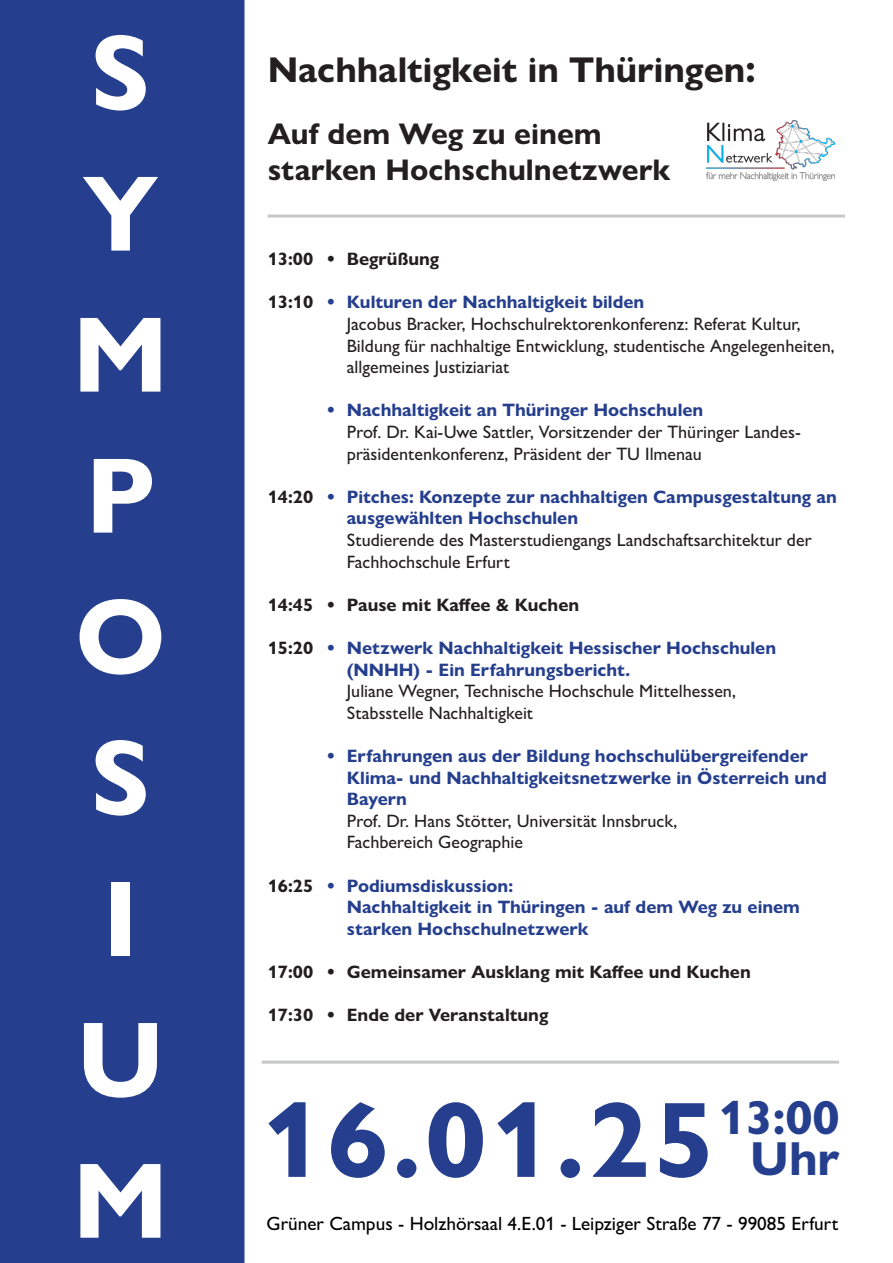
<style>
.page{position:relative;width:893px;height:1263px;background:#fff}
.page>*{position:absolute;margin:0;border:0;box-sizing:border-box;transform-origin:0 0}
.t1{font:700 108px "Gill Sans Nova";color:#fff}
.t2{font:700 108px "Gill Sans Nova";color:#253f8e}
.t3{font:700 48px "Gill Sans Nova";color:#253f8e}
.t4{font:700 36px "Gill Sans Nova";color:#231f20}
.t5{font:700 30px "Gill Sans Nova";color:#231f20}
.t6{font:500 19.2px "Gill Sans Nova";color:#000001}
.t7{font:500 18px/21.6px "Gill Sans Nova";color:#231f20}
.t8{font:700 18px/21.6px "Gill Sans Nova";color:#253f8e}
.t9{font:700 18px "Gill Sans Nova";color:#231f20}
.t10{font:800 18px "Gill Sans Nova";color:#253f8e}
.t11{font:800 18px "Gill Sans Nova";color:#231f20}
.s1{font-size:39px}
</style>
<div class="page">
<div style="left:1px;top:1px;width:243px;height:1261px;background:#253f8e"></div>
<div style="left:0;top:0;width:244px;height:1263px;border:2px solid #253f8e"></div>
<img style="left:707px;top:120px;width:127px;height:60px">
<hr style="left:268px;top:215px;width:577px;height:3px;background:#c6c8c7">
<hr style="left:262px;top:1061px;width:577px;height:3px;background:#c6c8c7">
<p class="t1" style="left:90px;top:6px;width:62px">S</p>
<p class="t1" style="left:83px;top:147px;width:77px">Y</p>
<p class="t1" style="left:73px;top:288px;width:97px">M</p>
<p class="t1" style="left:86px;top:429px;width:71px">P</p>
<p class="t1" style="left:75px;top:570px;width:93px">O</p>
<p class="t1" style="left:90px;top:711px;width:62px">S</p>
<p class="t1" style="left:103px;top:852px;width:36px">I</p>
<p class="t1" style="left:77px;top:993px;width:89px">U</p>
<p class="t1" style="left:73px;top:1134px;width:97px">M</p>
<p class="t4" style="left:268px;top:48px;width:489px">Nachhaltigkeit in Thüringen<span class="s1">:</span></p>
<p class="t5" style="left:268px;top:115px;width:335px">Auf dem Weg zu einem</p>
<p class="t5" style="left:268px;top:151px;width:404px">starken Hochschulnetzwerk</p>
<p class="t9" style="left:268px;top:248px;width:47px">13:00</p>
<p class="t9" style="left:268px;top:291px;width:47px">13:10</p>
<p class="t9" style="left:268px;top:485px;width:47px">14:20</p>
<p class="t9" style="left:268px;top:593px;width:47px">14:45</p>
<p class="t9" style="left:268px;top:637px;width:47px">15:20</p>
<p class="t9" style="left:268px;top:874px;width:47px">16:25</p>
<p class="t9" style="left:268px;top:961px;width:47px">17:00</p>
<p class="t9" style="left:268px;top:1004px;width:47px">17:30</p>
<p class="t11" style="left:327px;top:245px;width:10px">•</p>
<p class="t10" style="left:327px;top:288px;width:10px">•</p>
<p class="t10" style="left:327px;top:396px;width:10px">•</p>
<p class="t10" style="left:327px;top:482px;width:10px">•</p>
<p class="t11" style="left:327px;top:590px;width:10px">•</p>
<p class="t10" style="left:327px;top:633px;width:10px">•</p>
<p class="t10" style="left:327px;top:741px;width:10px">•</p>
<p class="t10" style="left:327px;top:871px;width:10px">•</p>
<p class="t11" style="left:327px;top:957px;width:10px">•</p>
<p class="t11" style="left:327px;top:1001px;width:10px">•</p>
<p class="t9" style="left:347px;top:248px;width:94px">Begrüßung</p>
<p class="t8" style="left:347px;top:291px;width:299px">Kulturen der Nachhaltigkeit bilden</p>
<p class="t7" style="left:347px;top:313px;width:489px">Jacobus Bracker, Hochschulrektorenkonferenz: Referat Kultur,<br>Bildung für nachhaltige Entwicklung, studentische Angelegenheiten, allgemeines Justiziariat</p>
<p class="t8" style="left:347px;top:399px;width:358px">Nachhaltigkeit an Thüringer Hochschulen</p>
<p class="t7" style="left:347px;top:421px;width:455px">Prof. Dr. Kai-Uwe Sattler, Vorsitzender der Thüringer Landes-</p>
<p class="t7" style="left:347px;top:442px;width:357px">präsidentenkonferenz, Präsident der TU Ilmenau</p>
<p class="t8" style="left:347px;top:486px;width:492px">Pitches: Konzepte zur nachhaltigen Campusgestaltung an ausgewählten Hochschulen</p>
<p class="t7" style="left:347px;top:529px;width:466px">Studierende des Masterstudiengangs Landschaftsarchitektur der<br>Fachhochschule Erfurt</p>
<p class="t9" style="left:347px;top:593px;width:234px">Pause mit Kaffee &amp; Kuchen</p>
<p class="t8" style="left:347px;top:637px;width:431px">Netzwerk Nachhaltigkeit Hessischer Hochschulen (NNHH) - Ein Erfahrungsbericht.</p>
<p class="t7" style="left:347px;top:680px;width:391px">Juliane Wegner, Technische Hochschule Mittelhessen,</p>
<p class="t7" style="left:347px;top:702px;width:188px">Stabsstelle Nachhaltigkeit</p>
<p class="t8" style="left:347px;top:745px;width:481px">Erfahrungen aus der Bildung hochschulübergreifender<br>Klima- und Nachhaltigkeitsnetzwerke in Österreich und<br>Bayern</p>
<p class="t7" style="left:347px;top:810px;width:332px">Prof. Dr. Hans Stötter, Universität Innsbruck,</p>
<p class="t7" style="left:347px;top:831px;width:178px">Fachbereich Geographie</p>
<p class="t8" style="left:347px;top:875px;width:168px">Podiumsdiskussion:</p>
<p class="t8" style="left:347px;top:896px;width:455px">Nachhaltigkeit in Thüringen - auf dem Weg zu einem starken Hochschulnetzwerk</p>
<p class="t9" style="left:347px;top:961px;width:405px">Gemeinsamer Ausklang mit Kaffee und Kuchen</p>
<p class="t9" style="left:347px;top:1004px;width:203px">Ende der Veranstaltung</p>
<p class="t3" style="left:718px;top:1088px;width:123px">13:00</p>
<p class="t3" style="left:750px;top:1128px;width:91px">Uhr</p>
<p class="t2" style="left:262px;top:1073px;width:455px">16.01.25</p>
<p class="t6" style="left:267px;top:1212px;width:573px">Grüner Campus - Holzhörsaal 4.E.01 - Leipziger Straße 77 - 99085 Erfurt</p>
</div>
